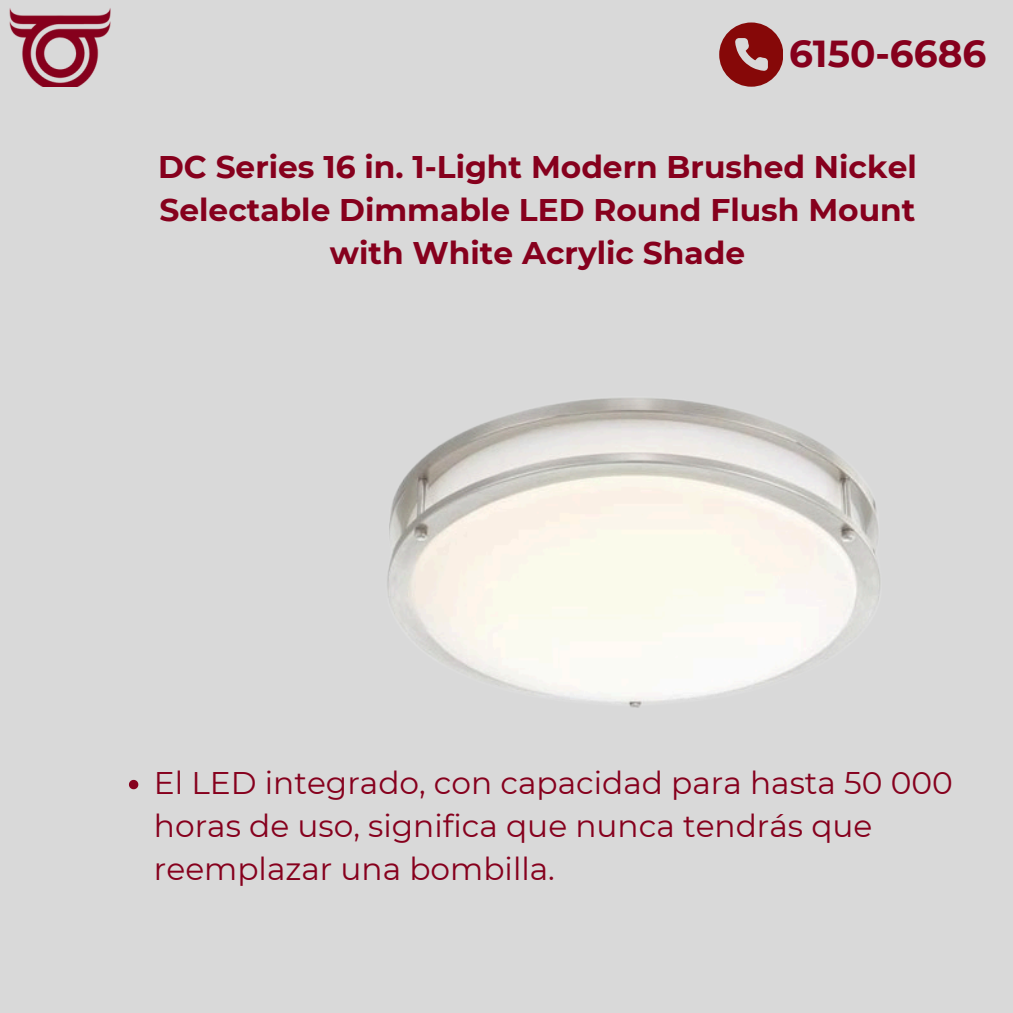
<style>
.page{position:relative;width:1013px;height:1013px;background:#fff}
.page>*{position:absolute;margin:0;border:0;box-sizing:border-box;transform-origin:0 0}
.t1{font:700 37.5px "Montserrat";color:#86001d}
.t2{font:31.25px/43.1px "Montserrat";color:#86001d}
.t3{font:700 31.25px/43.1px "Montserrat";color:#86001d;text-align:center}
</style>
<div class="page">
<div style="left:0;top:0;width:1012px;height:1012px;background:#d9d9d9"></div>
<img style="left:9px;top:8px;width:102px;height:78px">
<svg style="left:719px;top:22px;width:64px;height:64px"></svg>
<img style="left:387px;top:398px;width:493px;height:310px">
<svg style="left:129px;top:780px;width:9px;height:9px"></svg>
<h1 class="t1" style="left:789px;top:30px;width:199px">6150-6686</h1>
<p class="t3" style="left:158px;top:145px;width:760px">DC Series 16 in. 1-Light Modern Brushed Nickel<br>Selectable Dimmable LED Round Flush Mount with White Acrylic Shade</p>
<h2 class="t2" style="left:154px;top:761px;width:800px">El LED integrado, con capacidad para hasta 50 000 horas de uso, significa que nunca tendrás que reemplazar una bombilla.</h2>
</div>
